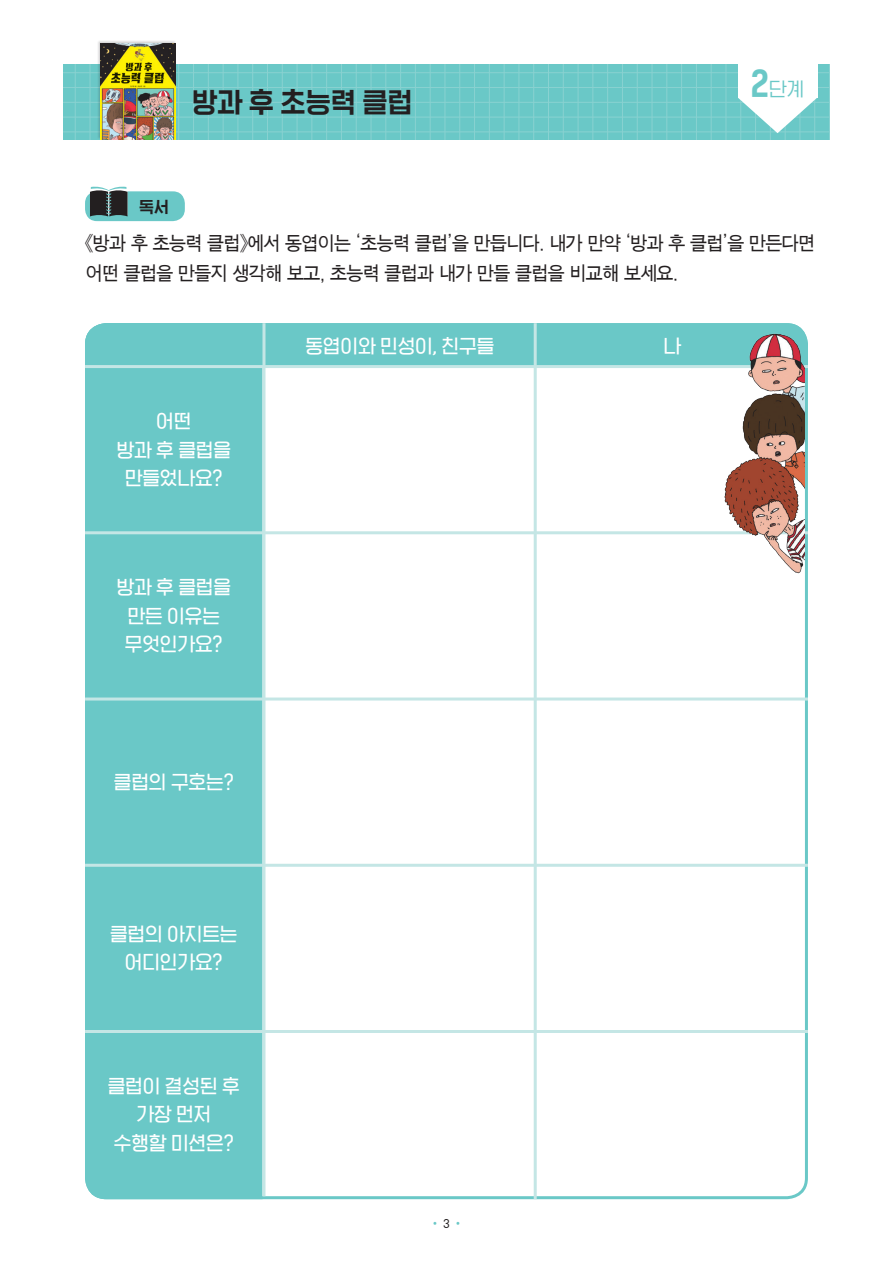
<style>
.page{position:relative;width:893px;height:1263px;background:#fff}
.page>*{position:absolute;margin:0;border:0;box-sizing:border-box;transform-origin:0 0}
.본문_파란상자{font:28.5px "HGG Gothicssi P80 g";color:#231f20}
.t1{font:19.65px "HGG Gothicssi P40 g";color:#6ac8c7}
.t2{font:19.5px "HGG Gothicssi P60 g";color:#fff}
.본문_파란상자-2{font:19.5px/30px "SMJ Gothic 10 Pro";letter-spacing:-.1em;color:#231f20;scale:.93 1}
.t3{font:16.5px "HGG Gothicssi P80 g";color:#231f20}
.본문_파란상자-3{font:12px "SMJ Gothic 10 Pro";color:#6ac8c7;scale:.93 1}
.s1{font-family:"HGG Gothicssi P80 g";font-size:36px}
.s2{color:#231f20}
</style>
<div class="page">
<div style="left:85px;top:191px;width:100px;height:30px;background:#6ac8c7;border-radius:12px"></div>
<svg style="left:90px;top:186px;width:38px;height:30px"></svg>
<div style="left:63px;top:65px;width:767px;height:75px;background:#6ac8c7"></div>
<hr style="left:282px;top:65px;width:1px;height:75px;background:#89d2d1">
<hr style="left:740px;top:65px;width:1px;height:75px;background:#89d2d1">
<hr style="left:622px;top:65px;width:1px;height:75px;background:#89d2d1">
<hr style="left:400px;top:65px;width:1px;height:75px;background:#89d2d1">
<hr style="left:563px;top:65px;width:1px;height:75px;background:#89d2d1">
<hr style="left:341px;top:65px;width:1px;height:75px;background:#89d2d1">
<hr style="left:799px;top:65px;width:1px;height:75px;background:#89d2d1">
<hr style="left:223px;top:65px;width:1px;height:75px;background:#89d2d1">
<hr style="left:681px;top:65px;width:1px;height:75px;background:#89d2d1">
<hr style="left:459px;top:65px;width:1px;height:75px;background:#89d2d1">
<hr style="left:75px;top:65px;width:1px;height:75px;background:#89d2d1">
<hr style="left:533px;top:65px;width:1px;height:75px;background:#89d2d1">
<hr style="left:311px;top:65px;width:1px;height:75px;background:#89d2d1">
<hr style="left:770px;top:65px;width:1px;height:75px;background:#89d2d1">
<hr style="left:193px;top:65px;width:1px;height:75px;background:#89d2d1">
<hr style="left:652px;top:65px;width:1px;height:75px;background:#89d2d1">
<hr style="left:430px;top:65px;width:1px;height:75px;background:#89d2d1">
<hr style="left:592px;top:65px;width:1px;height:75px;background:#89d2d1">
<hr style="left:371px;top:65px;width:1px;height:75px;background:#89d2d1">
<hr style="left:829px;top:65px;width:1px;height:75px;background:#89d2d1">
<hr style="left:252px;top:65px;width:1px;height:75px;background:#89d2d1">
<hr style="left:711px;top:65px;width:1px;height:75px;background:#89d2d1">
<hr style="left:489px;top:65px;width:1px;height:75px;background:#89d2d1">
<hr style="left:519px;top:65px;width:1px;height:75px;background:#89d2d1">
<hr style="left:297px;top:65px;width:1px;height:75px;background:#89d2d1">
<hr style="left:755px;top:65px;width:1px;height:75px;background:#89d2d1">
<hr style="left:178px;top:65px;width:1px;height:75px;background:#89d2d1">
<hr style="left:637px;top:65px;width:1px;height:75px;background:#89d2d1">
<hr style="left:415px;top:65px;width:1px;height:75px;background:#89d2d1">
<hr style="left:578px;top:65px;width:1px;height:75px;background:#89d2d1">
<hr style="left:356px;top:65px;width:1px;height:75px;background:#89d2d1">
<hr style="left:814px;top:65px;width:1px;height:75px;background:#89d2d1">
<hr style="left:238px;top:65px;width:1px;height:75px;background:#89d2d1">
<hr style="left:696px;top:65px;width:1px;height:75px;background:#89d2d1">
<hr style="left:474px;top:65px;width:1px;height:75px;background:#89d2d1">
<hr style="left:90px;top:65px;width:1px;height:75px;background:#89d2d1">
<hr style="left:548px;top:65px;width:1px;height:75px;background:#89d2d1">
<hr style="left:326px;top:65px;width:1px;height:75px;background:#89d2d1">
<hr style="left:785px;top:65px;width:1px;height:75px;background:#89d2d1">
<hr style="left:208px;top:65px;width:1px;height:75px;background:#89d2d1">
<hr style="left:666px;top:65px;width:1px;height:75px;background:#89d2d1">
<hr style="left:445px;top:65px;width:1px;height:75px;background:#89d2d1">
<hr style="left:607px;top:65px;width:1px;height:75px;background:#89d2d1">
<hr style="left:385px;top:65px;width:1px;height:75px;background:#89d2d1">
<hr style="left:267px;top:65px;width:1px;height:75px;background:#89d2d1">
<hr style="left:726px;top:65px;width:1px;height:75px;background:#89d2d1">
<hr style="left:504px;top:65px;width:1px;height:75px;background:#89d2d1">
<hr style="left:63px;top:117px;width:767px;height:1px;background:#89d2d1">
<hr style="left:63px;top:87px;width:767px;height:1px;background:#89d2d1">
<hr style="left:63px;top:131px;width:767px;height:1px;background:#89d2d1">
<hr style="left:63px;top:72px;width:767px;height:1px;background:#89d2d1">
<hr style="left:63px;top:102px;width:767px;height:1px;background:#89d2d1">
<svg style="left:738px;top:98px;width:79px;height:35px"></svg>
<div style="left:738px;top:27px;width:79px;height:71px;background:#fff"></div>
<div style="left:97px;top:40px;width:79px;height:100px;background:#231f20;opacity:.2"></div>
<img style="left:101px;top:44px;width:75px;height:96px">
<div style="left:88px;top:368px;width:174px;height:831px;background:#6ac8c7"></div>
<div style="left:85px;top:326px;width:615px;height:39px;background:#6ac8c7"></div>
<hr style="left:262px;top:323px;width:3px;height:873px;background:#c4e6e5">
<hr style="left:534px;top:323px;width:3px;height:876px;background:#c4e6e5">
<hr style="left:85px;top:365px;width:723px;height:3px;background:#c4e6e5">
<hr style="left:85px;top:531px;width:723px;height:3px;background:#c4e6e5">
<hr style="left:85px;top:697px;width:723px;height:3px;background:#c4e6e5">
<hr style="left:85px;top:864px;width:723px;height:3px;background:#c4e6e5">
<hr style="left:85px;top:1030px;width:723px;height:3px;background:#c4e6e5">
<img style="left:700px;top:323px;width:105px;height:251px">
<p class="본문_파란상자" style="left:192px;top:86px;width:222px">방과 후 초능력 클럽</p>
<p class="t3" style="left:139px;top:197px;width:31px">독서</p>
<p class="t1" style="left:751px;top:78px;width:55px"><span class="s1">2</span>단계</p>
<p class="본문_파란상자-2" style="left:85px;top:229px;width:787px">《방과 후 초능력 클럽》에서 동엽이는 ‘초능력 클럽’을 만듭니다. 내가 만약 ‘방과 후 클럽’을 만든다면 어떤 클럽을 만들지 생각해 보고, 초능력 클럽과 내가 만들 클럽을 비교해 보세요.</p>
<p class="t2" style="left:156px;top:410px;width:37px">어떤</p>
<p class="t2" style="left:117px;top:439px;width:116px">방과 후 클럽을</p>
<p class="t2" style="left:125px;top:467px;width:99px">만들었나요?</p>
<p class="t2" style="left:117px;top:577px;width:116px">방과 후 클럽을</p>
<p class="t2" style="left:128px;top:605px;width:94px">만든 이유는</p>
<p class="t2" style="left:125px;top:634px;width:99px">무엇인가요?</p>
<p class="t2" style="left:114px;top:771px;width:121px">클럽의 구호는?</p>
<p class="t2" style="left:110px;top:923px;width:129px">클럽의 아지트는</p>
<p class="t2" style="left:125px;top:952px;width:99px">어디인가요?</p>
<p class="t2" style="left:108px;top:1075px;width:134px">클럽이 결성된 후</p>
<p class="t2" style="left:136px;top:1104px;width:76px">가장 먼저</p>
<p class="t2" style="left:114px;top:1132px;width:121px">수행할 미션은?</p>
<p class="t2" style="left:305px;top:335px;width:190px">동엽이와 민성이, 친구들</p>
<p class="t2" style="left:663px;top:335px;width:19px">나</p>
<p class="본문_파란상자-3" style="left:429px;top:1217px;width:38px">• <span class="s2">3</span> •</p>
</div>
